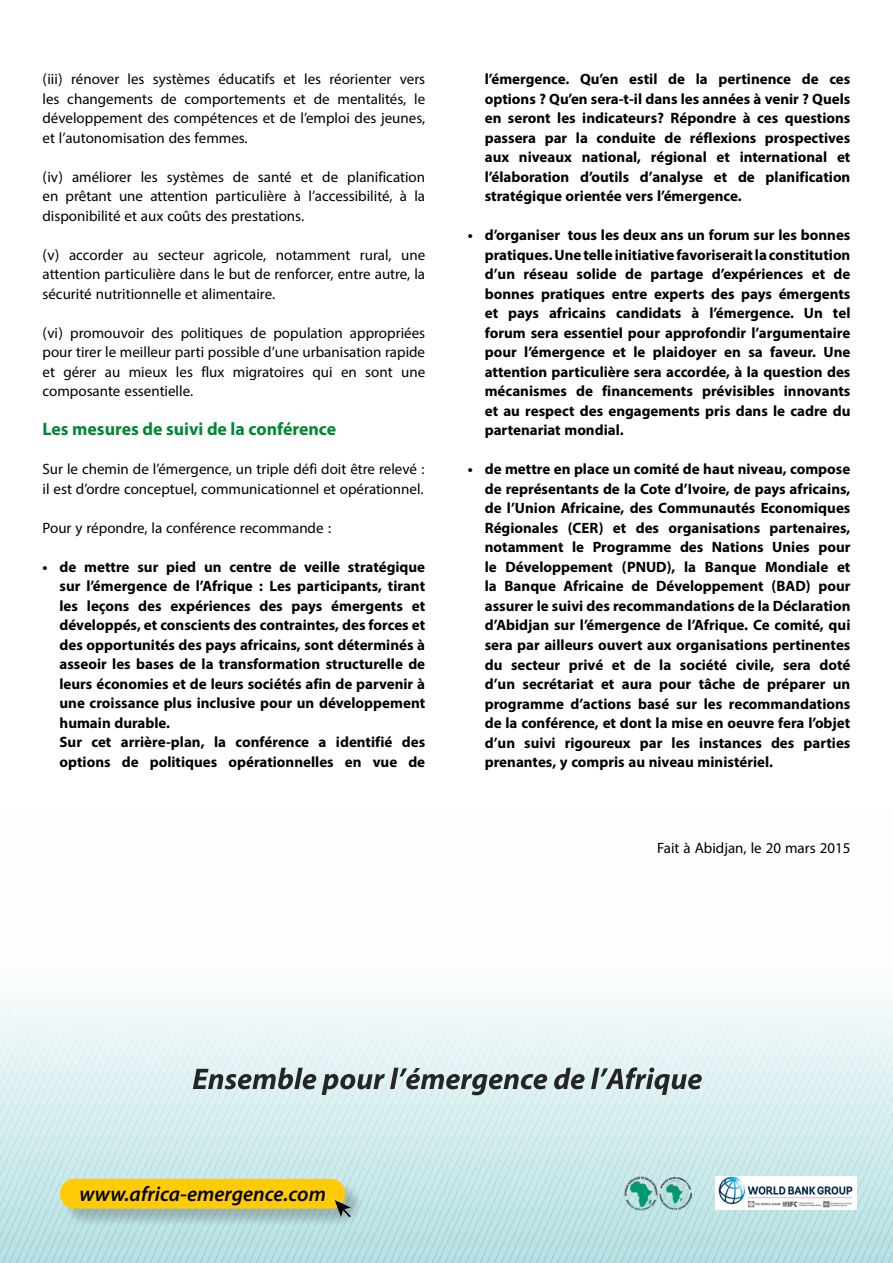
<style>
.page{position:relative;width:893px;height:1263px;background:#fff}
.page>*{position:absolute;margin:0;border:0;box-sizing:border-box;transform-origin:0 0}
.t1{font:700 21px/19.5px "Myriad Arabic";color:#000;text-align:justify}
.t2{font:21px/19.5px "Myriad Arabic";color:#000;text-align:justify}
.t3{font:italic 600 21px "Myriad Pro";color:#000}
.t4{font:700 18px "Myriad Pro";color:#083}
</style>
<div class="page">
<svg style="left:0;top:989px;width:893px;height:274px;background:#d5eced"></svg>
<div style="left:63px;top:1181px;width:301px;height:46px;background:#000;opacity:.21"></div>
<div style="left:60px;top:1179px;width:285px;height:29px;background:#ffcb05;border-radius:14px"></div>
<svg style="left:193px;top:1068px;width:123px;height:21px;background:#8c9696"></svg>
<svg style="left:322px;top:1068px;width:225px;height:27px;background:#a4b0b0"></svg>
<svg style="left:554px;top:1068px;width:31px;height:21px"></svg>
<svg style="left:591px;top:1067px;width:111px;height:28px;background:#a1adae"></svg>
<svg style="left:335px;top:1200px;width:17px;height:19px"></svg>
<img style="left:716px;top:1177px;width:140px;height:32px">
<img style="left:624px;top:1177px;width:67px;height:33px">
<p class="t2" style="left:43px;top:69px;width:384px">(iii) rénover les systèmes éducatifs et les réorienter vers les changements de comportements et de mentalités, le développement des compétences et de l’emploi des jeunes, et l’autonomisation des femmes.</p>
<p class="t2" style="left:43px;top:167px;width:384px">(iv) améliorer les systèmes de santé et de planification en prêtant une attention particulière à l’accessibilité, à la disponibilité et aux coûts des prestations.</p>
<p class="t2" style="left:43px;top:245px;width:384px">(v) accorder au secteur agricole, notamment rural, une attention particulière dans le but de renforcer, entre autre, la sécurité nutritionnelle et alimentaire.</p>
<p class="t2" style="left:43px;top:323px;width:384px">(vi) promouvoir des politiques de population appropriées pour tirer le meilleur parti possible d’une urbanisation rapide et gérer au mieux les flux migratoires qui en sont une composante essentielle.</p>
<p class="t4" style="left:43px;top:417px;width:295px">Les mesures de suivi de la conférence</p>
<p class="t2" style="left:43px;top:459px;width:384px">Sur le chemin de l’émergence, un triple défi doit être relevé : il est d’ordre conceptuel, communicationnel et opérationnel.</p>
<p class="t2" style="left:43px;top:518px;width:291px">Pour y répondre, la conférence recommande :</p>
<p class="t1" style="left:60px;top:555px;width:367px;text-align:left;text-indent:-17px">• de mettre sur pied un centre de veille stratégique sur l’émergence de l’Afrique : Les participants, tirant les leçons des expériences des pays émergents et développés, et conscients des contraintes, des forces et des opportunités des pays africains, sont déterminés à asseoir les bases de la transformation structurelle de leurs économies et de leurs sociétés afin de parvenir à une croissance plus inclusive pour un développement humain durable.<br>Sur cet arrière-plan, la conférence a identifié des options de politiques opérationnelles en vue de</p>
<p class="t1" style="left:485px;top:67px;width:367px">l’émergence. Qu’en estil de la pertinence de ces options ? Qu’en sera-t-il dans les années à venir ? Quels en seront les indicateurs? Répondre à ces questions passera par la conduite de réflexions prospectives aux niveaux national, régional et international et l’élaboration d’outils d’analyse et de planification stratégique orientée vers l’émergence.</p>
<p class="t1" style="left:485px;top:223px;width:367px;text-indent:-17px">• d’organiser tous les deux ans un forum sur les bonnes pratiques. Une telle initiative favoriserait la constitution d’un réseau solide de partage d’expériences et de bonnes pratiques entre experts des pays émergents et pays africains candidats à l’émergence. Un tel forum sera essentiel pour approfondir l’argumentaire pour l’émergence et le plaidoyer en sa faveur. Une attention particulière sera accordée, à la question des mécanismes de financements prévisibles innovants et au respect des engagements pris dans le cadre du partenariat mondial.</p>
<p class="t1" style="left:485px;top:457px;width:367px;text-indent:-17px">• de mettre en place un comité de haut niveau, compose de représentants de la Cote d’Ivoire, de pays africains, de l’Union Africaine, des Communautés Economiques Régionales (CER) et des organisations partenaires, notamment le Programme des Nations Unies pour le Développement (PNUD), la Banque Mondiale et la Banque Africaine de Développement (BAD) pour assurer le suivi des recommandations de la Déclaration d’Abidjan sur l’émergence de l’Afrique. Ce comité, qui sera par ailleurs ouvert aux organisations pertinentes du secteur privé et de la société civile, sera doté d’un secrétariat et aura pour tâche de préparer un programme d’actions basé sur les recommandations de la conférence, et dont la mise en oeuvre fera l’objet d’un suivi rigoureux par les instances des parties prenantes, y compris au niveau ministériel.</p>
<p class="t2" style="left:657px;top:839px;width:195px">Fait à Abidjan, le 20 mars 2015</p>
<p class="t3" style="left:79px;top:1180px;width:248px">www.africa-emergence.com</p>
</div>
